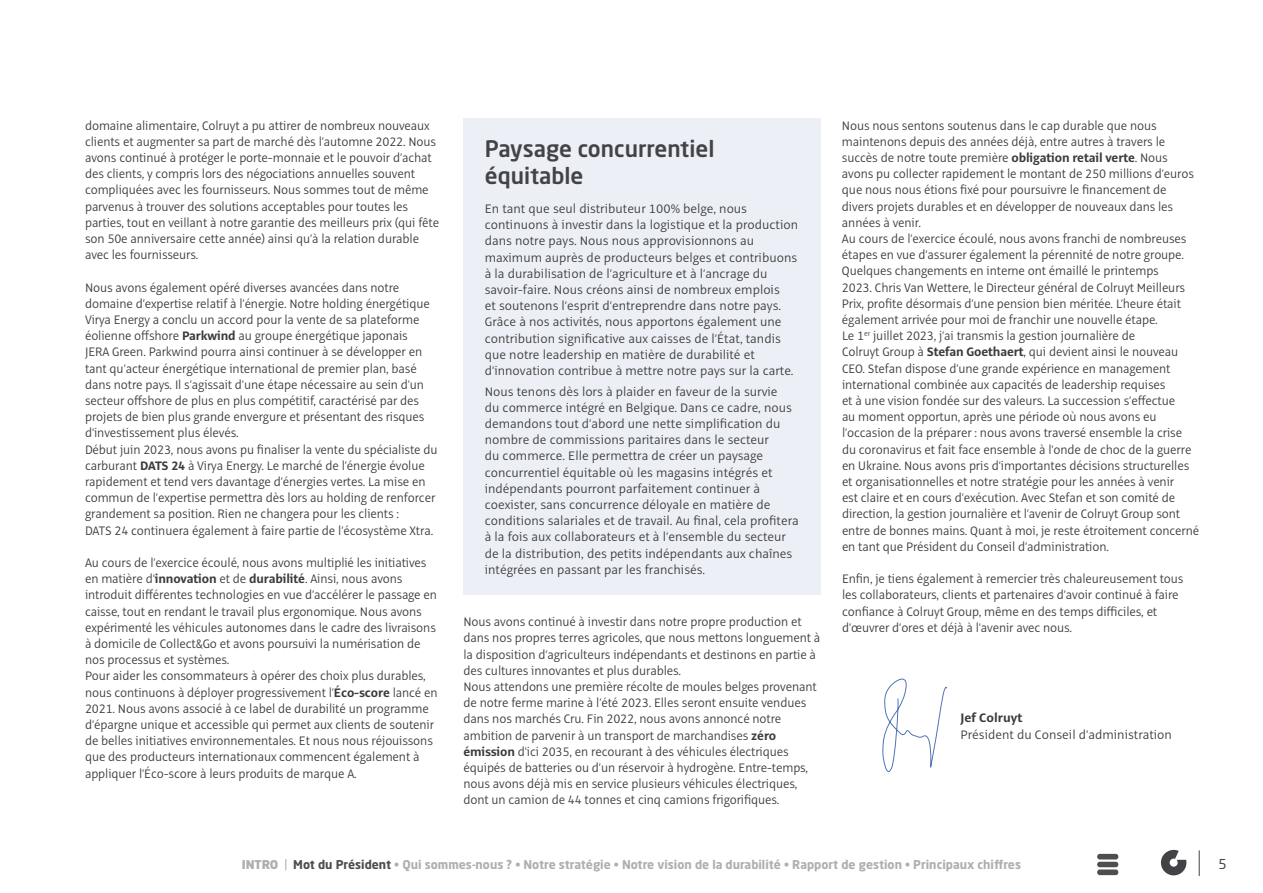
<style>
.page{position:relative;width:1263px;height:893px;background:#fff}
.page>*{position:absolute;margin:0;border:0;box-sizing:border-box;transform-origin:0 0}
.t1{font:500 22.5px/27px "Neo Sans Std";color:#424247}
.t2{font:300 13.5px/16.2px "Alto Pro";letter-spacing:-.01em;color:#3b3b3a}
.t3{font:700 13.5px "Alto Pro";color:#3b3b3a}
.t4{font:13.5px "Neo Sans Std";color:#424247}
.t5{font:700 12px "Neo Sans Std";color:#aeafaf}
.s1{font-weight:700}
.s2{font-weight:900}
.s3{font-weight:400}
.s4{color:#4f4e4e}
</style>
<div class="page">
<svg style="left:1161px;top:850px;width:25px;height:25px"></svg>
<svg style="left:1199px;top:850px;width:1px;height:26px"></svg>
<div style="left:463px;top:119px;width:358px;height:476px;background:#edeff6"></div>
<svg style="left:882px;top:678px;width:65px;height:95px"></svg>
<div style="left:1097px;top:862px;width:21px;height:5px;background:#4f4e4e;border-radius:3px"></div>
<div style="left:1097px;top:854px;width:21px;height:5px;background:#4f4e4e;border-radius:3px"></div>
<div style="left:1097px;top:869px;width:21px;height:6px;background:#4f4e4e;border-radius:3px"></div>
<p class="t2" style="left:85px;top:117px;width:356px">domaine alimentaire, Colruyt a pu attirer de nombreux nouveaux clients et augmenter sa part de marché dès l’automne 2022. Nous avons continué à protéger le porte-monnaie et le pouvoir d’achat des clients, y compris lors des négociations annuelles souvent compliquées avec les fournisseurs. Nous sommes tout de même parvenus à trouver des solutions acceptables pour toutes les parties, tout en veillant à notre garantie des meilleurs prix (qui fête son 50e anniversaire cette année) ainsi qu’à la relation durable avec les fournisseurs.</p>
<p class="t2" style="left:85px;top:279px;width:354px">Nous avons également opéré diverses avancées dans notre domaine d’expertise relatif à l’énergie. Notre holding énergétique Virya Energy a conclu un accord pour la vente de sa plateforme éolienne offshore <span class="s1">Parkwind</span> au groupe énergétique japonais<br>JERA Green. Parkwind pourra ainsi continuer à se développer en tant qu’acteur énergétique international de premier plan, basé dans notre pays. Il s’agissait d’une étape nécessaire au sein d’un secteur offshore de plus en plus compétitif, caractérisé par des projets de bien plus grande envergure et présentant des risques d’investissement plus élevés.<br>Début juin 2023, nous avons pu finaliser la vente du spécialiste du carburant <span class="s1">DATS 24</span> à Virya Energy. Le marché de l’énergie évolue rapidement et tend vers davantage d’énergies vertes. La mise en commun de l’expertise permettra dès lors au holding de renforcer grandement sa position. Rien ne changera pour les clients :<br>DATS 24 continuera également à faire partie de l’écosystème Xtra.</p>
<p class="t2" style="left:85px;top:555px;width:354px">Au cours de l’exercice écoulé, nous avons multiplié les initiatives en matière d’<span class="s1">innovation</span> et de <span class="s1">durabilité</span>. Ainsi, nous avons introduit différentes technologies en vue d’accélérer le passage en caisse, tout en rendant le travail plus ergonomique. Nous avons expérimenté les véhicules autonomes dans le cadre des livraisons à domicile de Collect&amp;Go et avons poursuivi la numérisation de nos processus et systèmes.<br>Pour aider les consommateurs à opérer des choix plus durables, nous continuons à déployer progressivement l’<span class="s1">Éco-score</span> lancé en 2021. Nous avons associé à ce label de durabilité un programme d’épargne unique et accessible qui permet aux clients de soutenir de belles initiatives environnementales. Et nous nous réjouissons que des producteurs internationaux commencent également à appliquer l’Éco-score à leurs produits de marque A.</p>
<h1 class="t1" style="left:485px;top:135px;width:231px">Paysage concurrentiel équitable</h1>
<p class="t2" style="left:485px;top:201px;width:315px">En tant que seul distributeur 100% belge, nous continuons à investir dans la logistique et la production dans notre pays. Nous nous approvisionnons au maximum auprès de producteurs belges et contribuons à la durabilisation de l’agriculture et à l’ancrage du savoir-faire. Nous créons ainsi de nombreux emplois<br>et soutenons l’esprit d’entreprendre dans notre pays.<br>Grâce à nos activités, nous apportons également une contribution significative aux caisses de l’État, tandis que notre leadership en matière de durabilité et d’innovation contribue à mettre notre pays sur la carte.</p>
<p class="t2" style="left:485px;top:383px;width:316px">Nous tenons dès lors à plaider en faveur de la survie<br>du commerce intégré en Belgique. Dans ce cadre, nous demandons tout d’abord une nette simplification du nombre de commissions paritaires dans le secteur<br>du commerce. Elle permettra de créer un paysage concurrentiel équitable où les magasins intégrés et indépendants pourront parfaitement continuer à coexister, sans concurrence déloyale en matière de conditions salariales et de travail. Au final, cela profitera à la fois aux collaborateurs et à l’ensemble du secteur de la distribution, des petits indépendants aux chaînes intégrées en passant par les franchisés.</p>
<p class="t2" style="left:463px;top:614px;width:358px">Nous avons continué à investir dans notre propre production et dans nos propres terres agricoles, que nous mettons longuement à la disposition d’agriculteurs indépendants et destinons en partie à des cultures innovantes et plus durables.<br>Nous attendons une première récolte de moules belges provenant de notre ferme marine à l’été 2023. Elles seront ensuite vendues dans nos marchés Cru. Fin 2022, nous avons annoncé notre ambition de parvenir à un transport de marchandises <span class="s1">zéro émission</span> d’ici 2035, en recourant à des véhicules électriques équipés de batteries ou d’un réservoir à hydrogène. Entre-temps, nous avons déjà mis en service plusieurs véhicules électriques, dont un camion de 44 tonnes et cinq camions frigorifiques.</p>
<p class="t2" style="left:842px;top:117px;width:359px">Nous nous sentons soutenus dans le cap durable que nous maintenons depuis des années déjà, entre autres à travers le succès de notre toute première <span class="s1">obligation retail verte</span>. Nous avons pu collecter rapidement le montant de 250 millions d’euros que nous nous étions fixé pour poursuivre le financement de divers projets durables et en développer de nouveaux dans les années à venir.<br>Au cours de l’exercice écoulé, nous avons franchi de nombreuses étapes en vue d’assurer également la pérennité de notre groupe.<br>Quelques changements en interne ont émaillé le printemps<br>2023. Chris Van Wettere, le Directeur général de Colruyt Meilleurs Prix, profite désormais d’une pension bien méritée. L’heure était également arrivée pour moi de franchir une nouvelle étape.<br>Le 1<sup>er</sup> juillet 2023, j’ai transmis la gestion journalière de<br>Colruyt Group à <span class="s1">Stefan Goethaert</span>, qui devient ainsi le nouveau CEO. Stefan dispose d’une grande expérience en management international combinée aux capacités de leadership requises<br>et à une vision fondée sur des valeurs. La succession s’effectue<br>au moment opportun, après une période où nous avons eu l’occasion de la préparer : nous avons traversé ensemble la crise du coronavirus et fait face ensemble à l’onde de choc de la guerre en Ukraine. Nous avons pris d’importantes décisions structurelles et organisationnelles et notre stratégie pour les années à venir<br>est claire et en cours d’exécution. Avec Stefan et son comité de direction, la gestion journalière et l’avenir de Colruyt Group sont entre de bonnes mains. Quant à moi, je reste étroitement concerné en tant que Président du Conseil d’administration.</p>
<p class="t2" style="left:842px;top:571px;width:343px">Enfin, je tiens également à remercier très chaleureusement tous les collaborateurs, clients et partenaires d’avoir continué à faire confiance à Colruyt Group, même en des temps difficiles, et d’œuvrer d’ores et déjà à l’avenir avec nous.</p>
<p class="t3" style="left:960px;top:710px;width:63px">Jef Colruyt</p>
<p class="t2" style="left:960px;top:726px;width:213px">Président du Conseil d’administration</p>
<p class="t5" style="left:242px;top:857px;width:781px"><span class="s2">INTRO</span> <span class="s3">|</span> <span class="s4">Mot du Président</span> • Qui sommes-nous ? • Notre stratégie • Notre vision de la durabilité • Rapport de gestion • Principaux chiffres</p>
<p class="t4" style="left:1218px;top:855px;width:10px">5</p>
</div>
